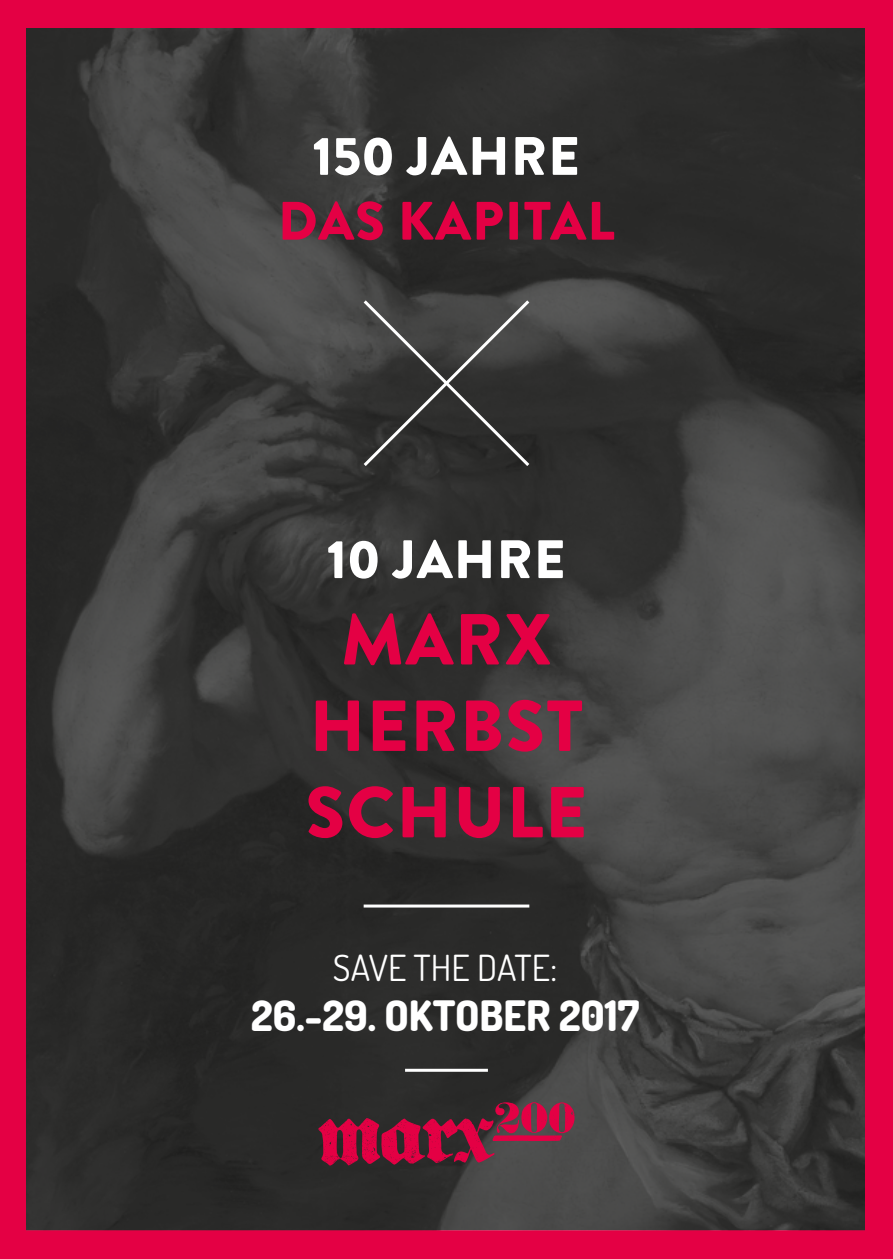
<style>
.page{position:relative;width:893px;height:1259px;background:#e40044}
.page>*{position:absolute;margin:0;border:0;box-sizing:border-box;transform-origin:0 0}
.t1{font:900 72px/86.4px "Brandon Grotesque";letter-spacing:.02em;color:#e40044;text-align:center}
.t2{font:900 54px "Brandon Grotesque";letter-spacing:.02em;color:#fff}
.t3{font:900 54px "Brandon Grotesque";letter-spacing:.02em;color:#e40044}
.t4{font:800 42px "Dosis";color:#fff}
.t5{font:36px "Dosis";color:#fff}
</style>
<div class="page">
<img style="left:26px;top:29px;width:839px;height:1201px">
<svg style="left:360px;top:297px;width:172px;height:172px;background:#40403f"></svg>
<hr style="left:364px;top:904px;width:165px;height:3px;background:#fff">
<hr style="left:405px;top:1068px;width:83px;height:3px;background:#fff">
<svg style="left:318px;top:1102px;width:256px;height:63px"></svg>
<p class="t2" style="left:313px;top:118px;width:269px">150 JAHRE</p>
<p class="t3" style="left:278px;top:183px;width:338px">DAS KAPITAL</p>
<p class="t2" style="left:327px;top:521px;width:240px">10 JAHRE</p>
<h1 class="t1" style="left:306px;top:597px;width:283px">MARX<br>H ERBST<br>SCHULE</h1>
<p class="t5" style="left:333px;top:944px;width:226px">SAVE THE DATE:</p>
<p class="t4" style="left:251px;top:989px;width:389px">26.-29. OKTOBER 2017</p>
</div>
